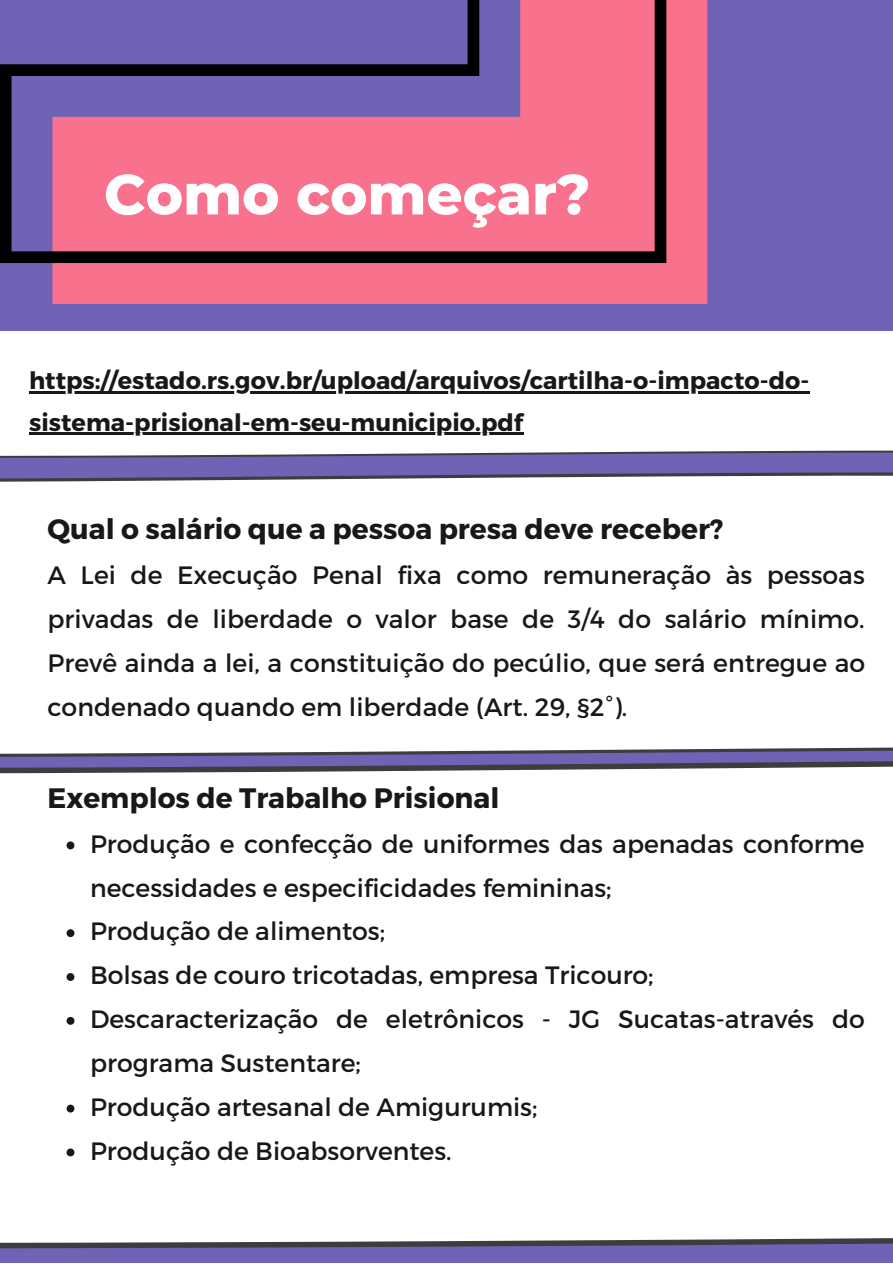
<style>
.page{position:relative;width:893px;height:1264px;background:#fff}
.page>*{position:absolute;margin:0;border:0;box-sizing:border-box;transform-origin:0 0}
.t1{font:800 56.4px "Montserrat";color:#fefefe}
.t2{font:700 28.05px "Montserrat";color:#181818}
.t3{font:25.05px/43.8px "Montserrat";color:#181818}
.t4{font:700 23.85px/41.5px "Montserrat";color:#181818}
</style>
<div class="page">
<div style="left:0;top:0;width:892px;height:1262px;background:#7062b4"></div>
<div style="left:0;top:761px;width:892px;height:486px;background:#fff"></div>
<div style="left:0;top:472px;width:892px;height:285px;background:#fff"></div>
<div style="left:52px;top:0;width:655px;height:304px;background:#f9728d"></div>
<svg style="left:0;top:0;width:666px;height:263px;fill:#f9728d"></svg>
<svg style="left:67px;top:841px;width:7px;height:8px"></svg>
<svg style="left:67px;top:929px;width:7px;height:8px"></svg>
<svg style="left:67px;top:973px;width:7px;height:7px"></svg>
<svg style="left:67px;top:1016px;width:7px;height:8px"></svg>
<svg style="left:67px;top:1104px;width:7px;height:8px"></svg>
<svg style="left:67px;top:1148px;width:7px;height:8px"></svg>
<div style="left:0;top:331px;width:892px;height:127px;background:#fff"></div>
<hr style="left:29px;top:391px;width:780px;height:2px;background:#181818">
<hr style="left:29px;top:433px;width:494px;height:2px;background:#181818">
<h1 class="t1" style="left:104px;top:160px;width:488px">Como começar?</h1>
<p class="t4" style="left:29px;top:358px;width:781px">https://estado.rs.gov.br/upload/arquivos/cartilha-o-impacto-do&shy;sistema-prisional-em-seu-municipio.pdf</p>
<p class="t2" style="left:47px;top:510px;width:677px">Qual o salário que a pessoa presa deve receber?</p>
<p class="t3" style="left:47px;top:552px;width:819px;text-align:justify">A Lei de Execução Penal fixa como remuneração às pessoas privadas de liberdade o valor base de 3/4 do salário mínimo.<br>Prevê ainda a lei, a constituição do pecúlio, que será entregue ao condenado quando em liberdade (Art. 29, §2°).</p>
<p class="t2" style="left:47px;top:779px;width:453px">Exemplos de Trabalho Prisional</p>
<p class="t3" style="left:90px;top:820px;width:776px">Produção e confecção de uniformes das apenadas conforme necessidades e especificidades femininas;<br>Produção de alimentos;<br>Bolsas de couro tricotadas, empresa Tricouro; Descaracterização de eletrônicos - JG Sucatas-através do programa Sustentare;<br>Produção artesanal de Amigurumis;<br>Produção de Bioabsorventes.</p>
</div>
